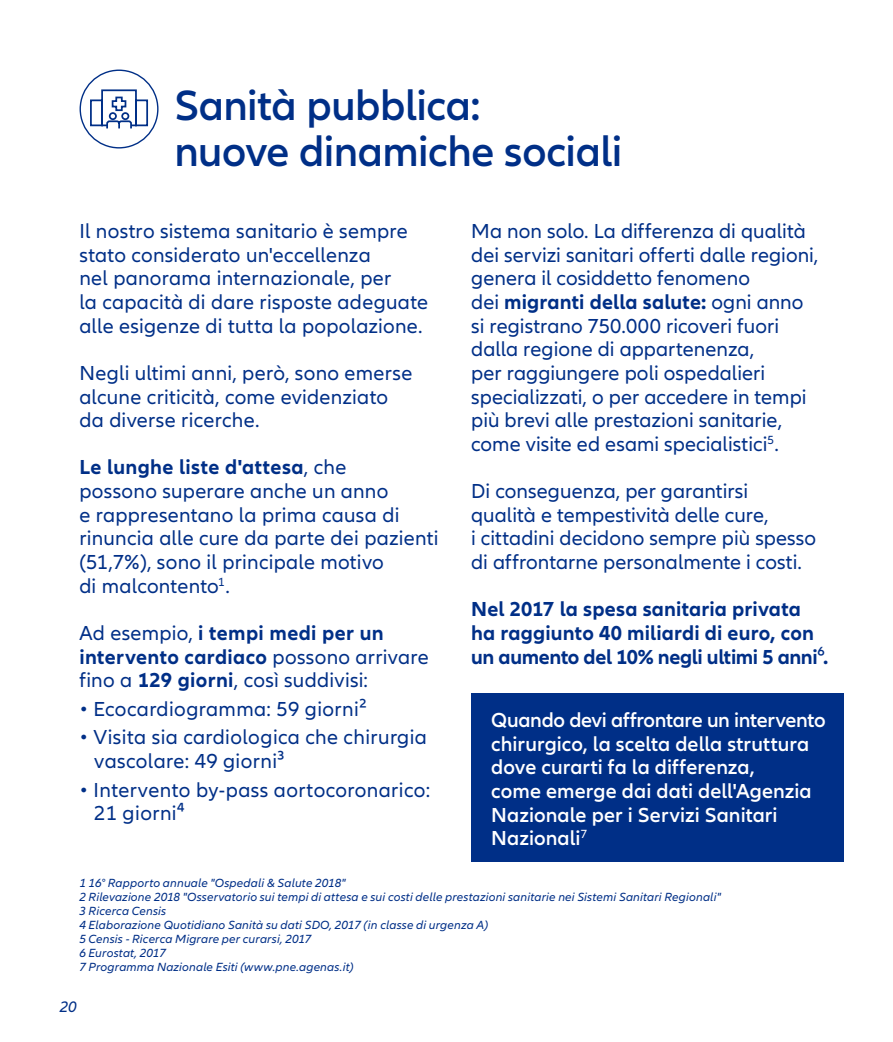
<style>
.page{position:relative;width:893px;height:1042px;background:#fff}
.page>*{position:absolute;margin:0;border:0;box-sizing:border-box;transform-origin:0 0}
.t1{font:600 43.75px/45.5px "Allianz Neo";letter-spacing:-.01em;color:#002f87}
.t2{font:21px/23.6px "Allianz Neo";letter-spacing:.01em;color:#002f87}
.t3{font:600 21px/23.6px "Allianz Neo";letter-spacing:.005em;color:#fff}
.t4{font:700 21px/23.6px "Allianz Neo";letter-spacing:.005em;color:#002f87}
.t5{font:italic 15.75px "Allianz Neo";color:#002f87}
.t6{font:italic 12.25px/14px "Allianz Neo";letter-spacing:.015em;color:#002f87}
.s1{font-weight:700}
.s2{font-weight:400}
</style>
<div class="page">
<div style="left:80px;top:70px;width:79px;height:78px;border:1px solid #002f87;border-radius:50%"></div>
<svg style="left:90px;top:89px;width:59px;height:40px"></svg>
<div style="left:471px;top:694px;width:372px;height:168px;background:#002f87"></div>
<h1 class="t1" style="left:174px;top:84px;width:450px">Sanità pubblica:<br>nuove dinamiche sociali</h1>
<p class="t2" style="left:79px;top:220px;width:350px">Il nostro sistema sanitario è sempre stato considerato un'eccellenza<br>nel panorama internazionale, per<br>la capacità di dare risposte adeguate alle esigenze di tutta la popolazione.</p>
<p class="t2" style="left:79px;top:362px;width:335px">Negli ultimi anni, però, sono emerse alcune criticità, come evidenziato da diverse ricerche.</p>
<p class="t2" style="left:79px;top:456px;width:361px"><span class="s1">Le lunghe liste d'attesa</span>, che<br>possono superare anche un anno<br>e rappresentano la prima causa di rinuncia alle cure da parte dei pazienti (51,7%), sono il principale motivo<br>di malcontento<sup>1</sup>.</p>
<p class="t2" style="left:79px;top:622px;width:351px">Ad esempio, <span class="s1">i tempi medi per un intervento cardiaco</span> possono arrivare fino a <span class="s1">129 giorni</span>, così suddivisi:</p>
<p class="t2" style="left:79px;top:697px;width:289px">• Ecocardiogramma: 59 giorni²</p>
<p class="t2" style="left:94px;top:726px;width:334px;text-indent:-15px">• Visita sia cardiologica che chirurgia vascolare: 49 giorni³</p>
<p class="t2" style="left:94px;top:778px;width:337px;text-indent:-15px">• Intervento by-pass aortocoronarico:<br>21 giorni⁴</p>
<p class="t2" style="left:471px;top:220px;width:349px">Ma non solo. La differenza di qualità dei servizi sanitari offerti dalle regioni, genera il cosiddetto fenomeno<br>dei <span class="s1">migranti della salute:</span> ogni anno si registrano 750.000 ricoveri fuori dalla regione di appartenenza,<br>per raggiungere poli ospedalieri specializzati, o per accedere in tempi più brevi alle prestazioni sanitarie, come visite ed esami specialistici<sup>5</sup>.</p>
<p class="t2" style="left:471px;top:480px;width:347px">Di conseguenza, per garantirsi qualità e tempestività delle cure,<br>i cittadini decidono sempre più spesso di affrontarne personalmente i costi.</p>
<p class="t4" style="left:471px;top:598px;width:359px">Nel 2017 la spesa sanitaria privata ha raggiunto 40 miliardi di euro, con un aumento del 10% negli ultimi 5 anni<span class="s2">⁶</span>.</p>
<p class="t3" style="left:491px;top:709px;width:336px">Quando devi affrontare un intervento chirurgico, la scelta della struttura dove curarti fa la differenza,<br>come emerge dai dati dell'Agenzia<br>Nazionale per i Servizi Sanitari<br>Nazionali<sup>7</sup></p>
<p class="t6" style="left:79px;top:876px;width:643px">1 16° Rapporto annuale "Ospedali &amp; Salute 2018"<br>2 Rilevazione 2018 "Osservatorio sui tempi di attesa e sui costi delle prestazioni sanitarie nei Sistemi Sanitari Regionali" 3 Ricerca Censis<br>4 Elaborazione Quotidiano Sanità su dati SDO, 2017 (in classe di urgenza A)<br>5 Censis - Ricerca Migrare per curarsi, 2017<br>6 Eurostat, 2017<br>7 Programma Nazionale Esiti (www.pne.agenas.it)</p>
<p class="t5" style="left:60px;top:998px;width:18px">20</p>
</div>
